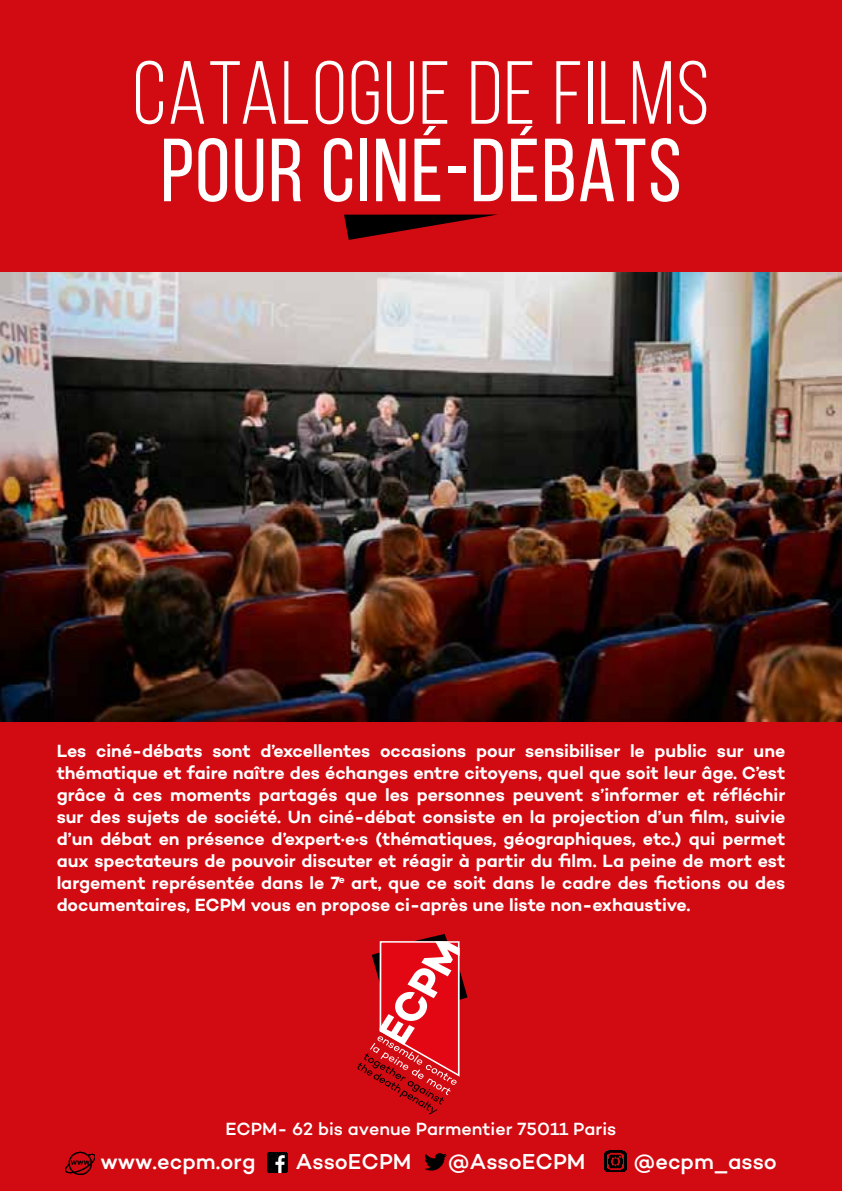
<style>
.page{position:relative;width:842px;height:1191px;background:#d20a11}
.page>*{position:absolute;margin:0;border:0;box-sizing:border-box;transform-origin:0 0}
.t1{font:89.4px "Bebas Neue";letter-spacing:.02em;color:#fff}
.t2{font:89.4px "Bebas Neue";letter-spacing:.02em;color:#fff}
.t3{font:500 22px "Campton";color:#fff}
.t4{font:600 18px/22px "Campton";letter-spacing:-.005em;color:#fff;text-align:justify}
.t5{font:500 18px "Campton";color:#fff}
</style>
<div class="page">
<img style="left:0;top:272px;width:842px;height:449px">
<svg style="left:344px;top:214px;width:154px;height:26px"></svg>
<svg style="left:357px;top:934px;width:110px;height:180px"></svg>
<img style="left:65px;top:1151px;width:30px;height:24px">
<img style="left:268px;top:1152px;width:20px;height:20px">
<img style="left:425px;top:1153px;width:21px;height:18px">
<svg style="left:604px;top:1152px;width:23px;height:20px"></svg>
<img style="left:605px;top:1150px;width:21px;height:21px">
<h1 class="t1" style="left:133px;top:45px;width:578px">CATALOGUE DE FILMS</h1>
<h1 class="t2" style="left:160px;top:122px;width:523px">POUR CINÉ-DÉBATS</h1>
<p class="t4" style="left:57px;top:739px;width:730px">Les ciné-débats sont d’excellentes occasions pour sensibiliser le public sur une thématique et faire naître des échanges entre citoyens, quel que soit leur âge. C’est grâce à ces moments partagés que les personnes peuvent s’informer et réfléchir sur des sujets de société. Un ciné-débat consiste en la projection d’un film, suivie d’un débat en présence d’expert·e·s (thématiques, géographiques, etc.) qui permet aux spectateurs de pouvoir discuter et réagir à partir du film. La peine de mort est largement représentée dans le 7<sup>e</sup> art, que ce soit dans le cadre des fictions ou des documentaires, ECPM vous en propose ci-après une liste non-exhaustive.</p>
<p class="t5" style="left:225px;top:1117px;width:392px">ECPM- 62 bis avenue Parmentier 75011 Paris</p>
<p class="t3" style="left:100px;top:1147px;width:157px">www.ecpm.org</p>
<p class="t3" style="left:296px;top:1147px;width:117px">AssoECPM</p>
<p class="t3" style="left:448px;top:1147px;width:139px">@AssoECPM</p>
<p class="t3" style="left:633px;top:1147px;width:145px">@ecpm_asso</p>
</div>
